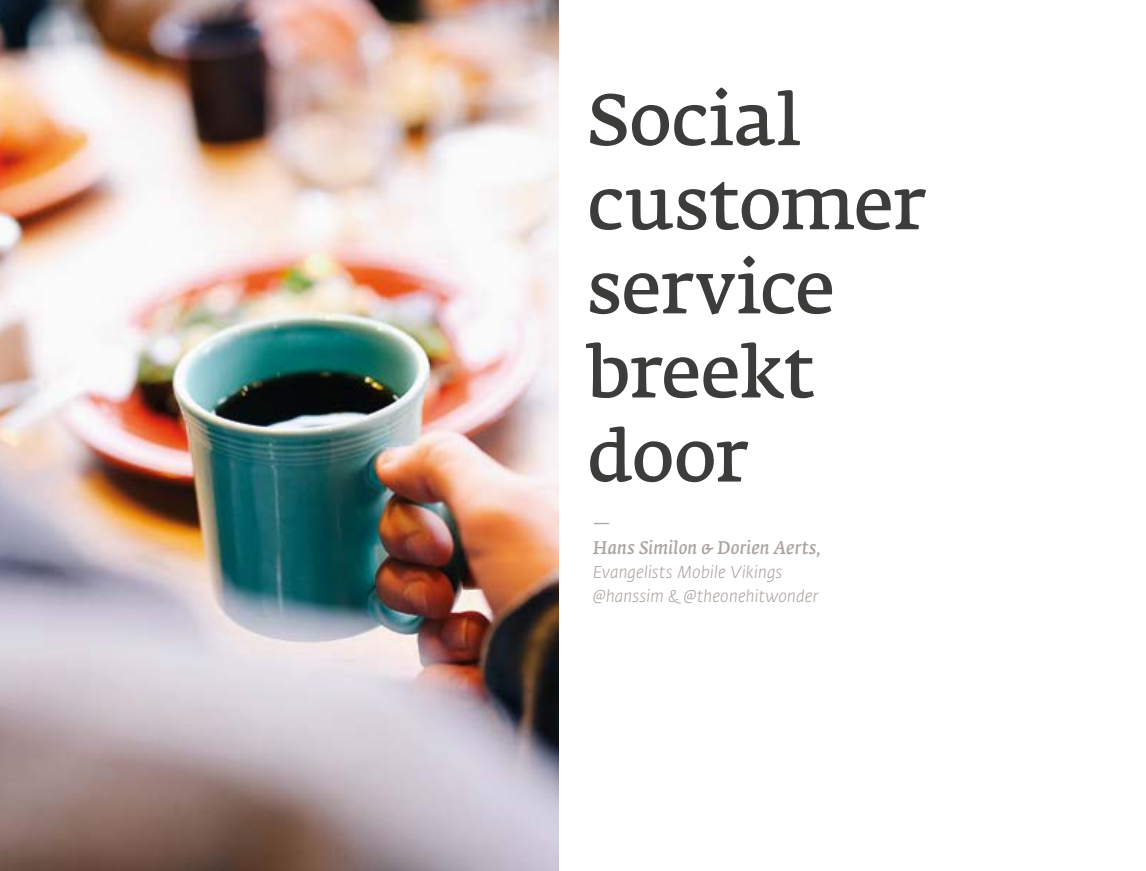
<style>
.page{position:relative;width:1146px;height:871px;background:#fff}
.page>*{position:absolute;margin:0;border:0;box-sizing:border-box;transform-origin:0 0}
.t1{font:72px/84px "Fedra Serif A Std Demi";letter-spacing:-.01em;color:#3c3c3b}
.t2{font:italic 18px/24px "Fedra Serif A Std Demi";letter-spacing:.005em;color:#aba3a0}
.t3{font:italic 300 17px/24px "Fedra Sans Std";letter-spacing:.01em;color:#aba3a0}
</style>
<div class="page">
<img style="left:0;top:0;width:558px;height:870px">
<h1 class="t1" style="left:587px;top:83px;width:340px">Social customer service breekt door</h1>
<p class="t2" style="left:592px;top:511px;width:229px">—<br>Hans Similon &amp; Dorien Aerts,</p>
<p class="t3" style="left:592px;top:559px;width:227px">Evangelists Mobile Vikings @hanssim &amp; @theonehitwonder</p>
</div>
